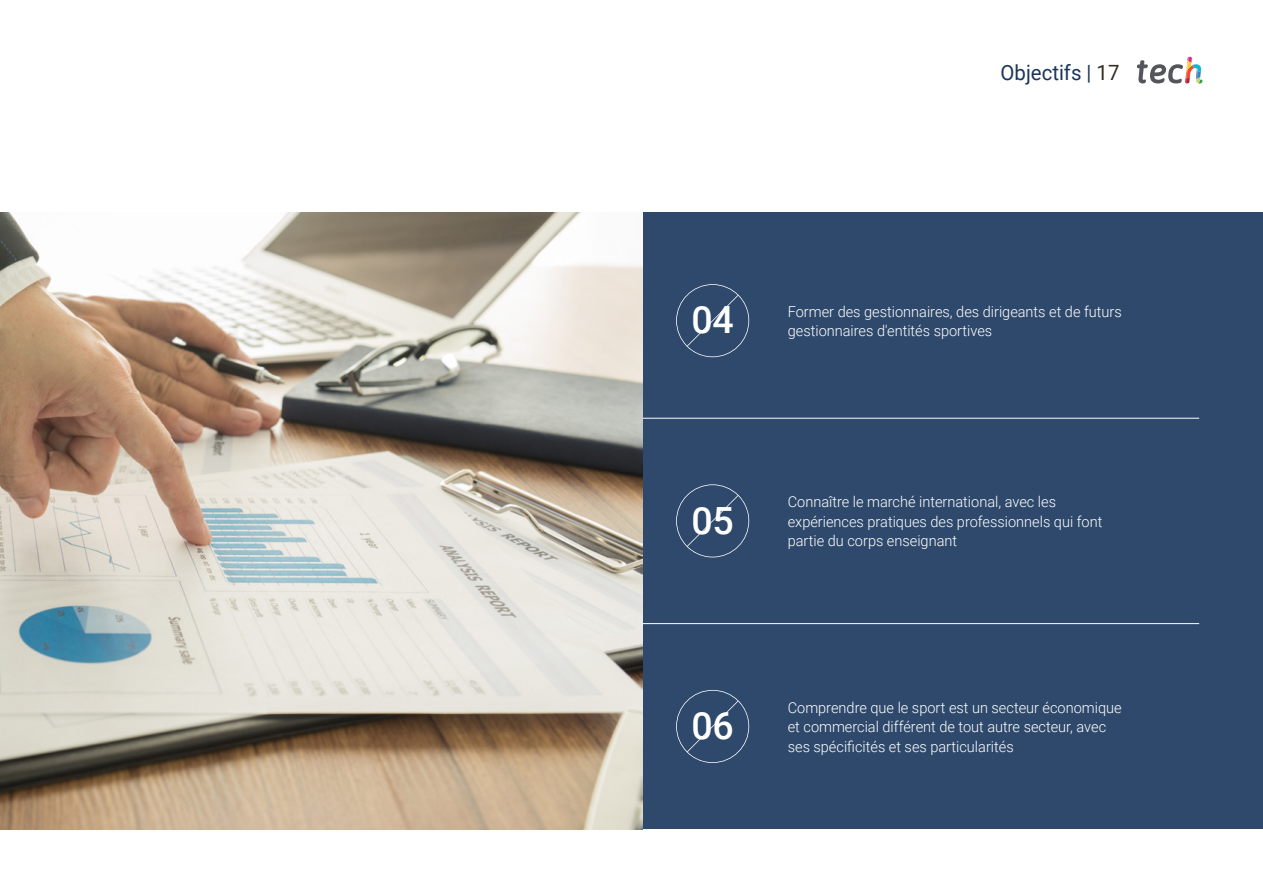
<style>
.page{position:relative;width:1263px;height:893px;background:#fff}
.page>*{position:absolute;margin:0;border:0;box-sizing:border-box;transform-origin:0 0}
.t1{font:500 37.5px "Roboto";color:#fff}
.t2{font:21px "Roboto";color:#1a355c}
.t3{font:300 15px/19.5px "Roboto";color:#fff}
.s1{color:#312e20}
</style>
<div class="page">
<div style="left:642px;top:213px;width:621px;height:616px;background:#2e496b"></div>
<svg style="left:676px;top:284px;width:73px;height:73px"></svg>
<svg style="left:676px;top:484px;width:73px;height:73px"></svg>
<svg style="left:676px;top:690px;width:73px;height:73px"></svg>
<hr style="left:0;top:418px;width:1199px;height:1px;background:#fff">
<hr style="left:0;top:623px;width:1199px;height:1px;background:#fff">
<img style="left:0;top:213px;width:642px;height:616px">
<svg style="left:1137px;top:57px;width:65px;height:27px"></svg>
<h2 class="t2" style="left:1000px;top:57px;width:120px">Objectifs | <span class="s1">17</span></h2>
<h1 class="t1" style="left:691px;top:294px;width:44px">04</h1>
<p class="t3" style="left:788px;top:301px;width:335px">Former des gestionnaires, des dirigeants et de futurs</p>
<p class="t3" style="left:788px;top:320px;width:206px">gestionnaires d'entités sportives</p>
<h1 class="t1" style="left:691px;top:494px;width:44px">05</h1>
<p class="t3" style="left:788px;top:491px;width:316px">Connaître le marché international, avec les expériences pratiques des professionnels qui font partie du corps enseignant</p>
<h1 class="t1" style="left:691px;top:699px;width:44px">06</h1>
<p class="t3" style="left:788px;top:697px;width:335px">Comprendre que le sport est un secteur économique et commercial différent de tout autre secteur, avec ses spécificités et ses particularités</p>
</div>
